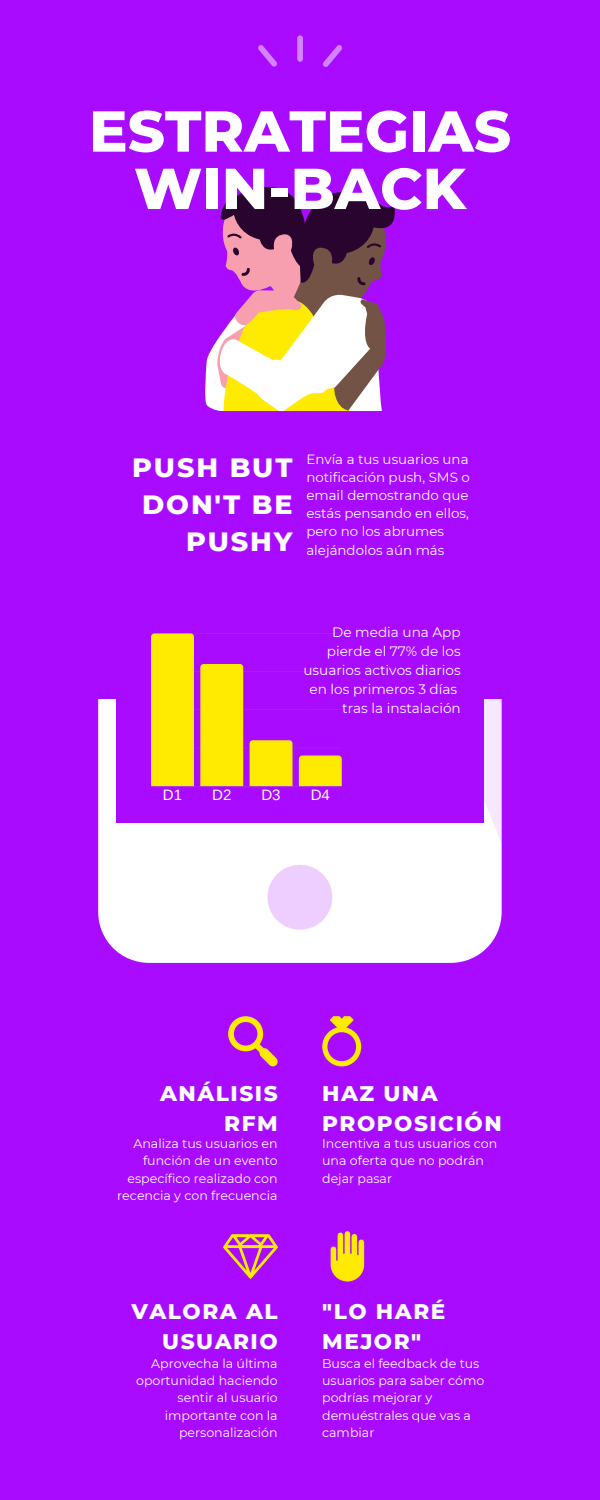
<style>
.page{position:relative;width:600px;height:1500px;background:#a80bff}
.page>*{position:absolute;margin:0;border:0;box-sizing:border-box;transform-origin:0 0}
.t1{font:800 57.6px/57.4px "Montserrat";color:#fff;text-align:center}
.t2{font:800 27px/37.3px "Montserrat";letter-spacing:.07em;color:#fff;text-align:right}
.t3{font:800 21.6px/29.9px "Montserrat";letter-spacing:.07em;color:#fff}
.t4{font:15.1px "Arimo";color:#fff}
.t5{font:13.6px/19px "Montserrat";color:#fff;text-align:right}
.t6{font:13.4px/18.2px "Montserrat";color:#fff}
.t7{font:12.6px/17.3px "Montserrat";color:#fff}
</style>
<div class="page">
<div style="left:98px;top:700px;width:404px;height:263px;background:#fff"></div>
<svg style="left:268px;top:865px;width:64px;height:65px"></svg>
<div style="left:117px;top:700px;width:367px;height:123px;background:#a80bff"></div>
<svg style="left:194px;top:700px;width:308px;height:144px"></svg>
<svg style="left:205px;top:187px;width:190px;height:224px"></svg>
<div style="left:297px;top:35px;width:6px;height:27px;background:#d283ff;border-radius:3px"></div>
<svg style="left:323px;top:45px;width:19px;height:22px"></svg>
<svg style="left:258px;top:45px;width:19px;height:22px"></svg>
<hr style="left:151px;top:633px;width:191px;height:1px;background:#ad1aff">
<hr style="left:151px;top:710px;width:191px;height:1px;background:#a80bff">
<hr style="left:151px;top:748px;width:191px;height:1px;background:#ab13ff">
<hr style="left:151px;top:786px;width:191px;height:1px;background:#fff;opacity:.25">
<div style="left:151px;top:633px;width:43px;height:153px;background:#ffea01"></div>
<div style="left:200px;top:664px;width:43px;height:122px;background:#ffea01"></div>
<div style="left:250px;top:740px;width:43px;height:46px;background:#ffea01"></div>
<svg style="left:299px;top:756px;width:43px;height:30px"></svg>
<svg style="left:322px;top:1016px;width:39px;height:50px"></svg>
<svg style="left:331px;top:1231px;width:33px;height:50px"></svg>
<svg style="left:228px;top:1016px;width:50px;height:50px"></svg>
<svg style="left:223px;top:1234px;width:55px;height:45px"></svg>
<h1 class="t1" style="left:89px;top:102px;width:424px">ESTRATEGIAS<br>WIN-BACK</h1>
<h2 class="t2" style="left:132px;top:448px;width:162px">PUSH BUT<br>DON'T BE<br>PUSHY</h2>
<p class="t6" style="left:306px;top:450px;width:165px">Envía a tus usuarios una notificación push, SMS o email demostrando que estás pensando en ellos, pero no los abrumes alejándolos aún más</p>
<p class="t5" style="left:303px;top:623px;width:159px">De media una App pierde el 77% de los usuarios activos diarios en los primeros 3 días tras la instalación</p>
<p class="t4" style="left:163px;top:787px;width:21px">D1</p>
<p class="t4" style="left:212px;top:787px;width:21px">D2</p>
<p class="t4" style="left:261px;top:787px;width:21px">D3</p>
<p class="t4" style="left:311px;top:787px;width:21px">D4</p>
<h3 class="t3" style="left:160px;top:1078px;width:119px;text-align:right">ANÁLISIS<br>RFM</h3>
<p class="t7" style="left:117px;top:1135px;width:162px;text-align:right">Analiza tus usuarios en función de un evento específico realizado con recencia y con frecuencia</p>
<h3 class="t3" style="left:131px;top:1297px;width:148px;text-align:right">VALORA AL<br>USUARIO</h3>
<p class="t7" style="left:136px;top:1354px;width:143px;text-align:right">Aprovecha la última oportunidad haciendo sentir al usuario importante con la personalización</p>
<h3 class="t3" style="left:322px;top:1078px;width:181px">HAZ UNA<br>PROPOSICIÓN</h3>
<p class="t7" style="left:322px;top:1135px;width:177px">Incentiva a tus usuarios con una oferta que no podrán dejar pasar</p>
<h3 class="t3" style="left:322px;top:1297px;width:125px">"LO HARÉ<br>MEJOR"</h3>
<p class="t7" style="left:322px;top:1354px;width:164px">Busca el feedback de tus usuarios para saber cómo podrías mejorar y demuéstrales que vas a cambiar</p>
</div>
